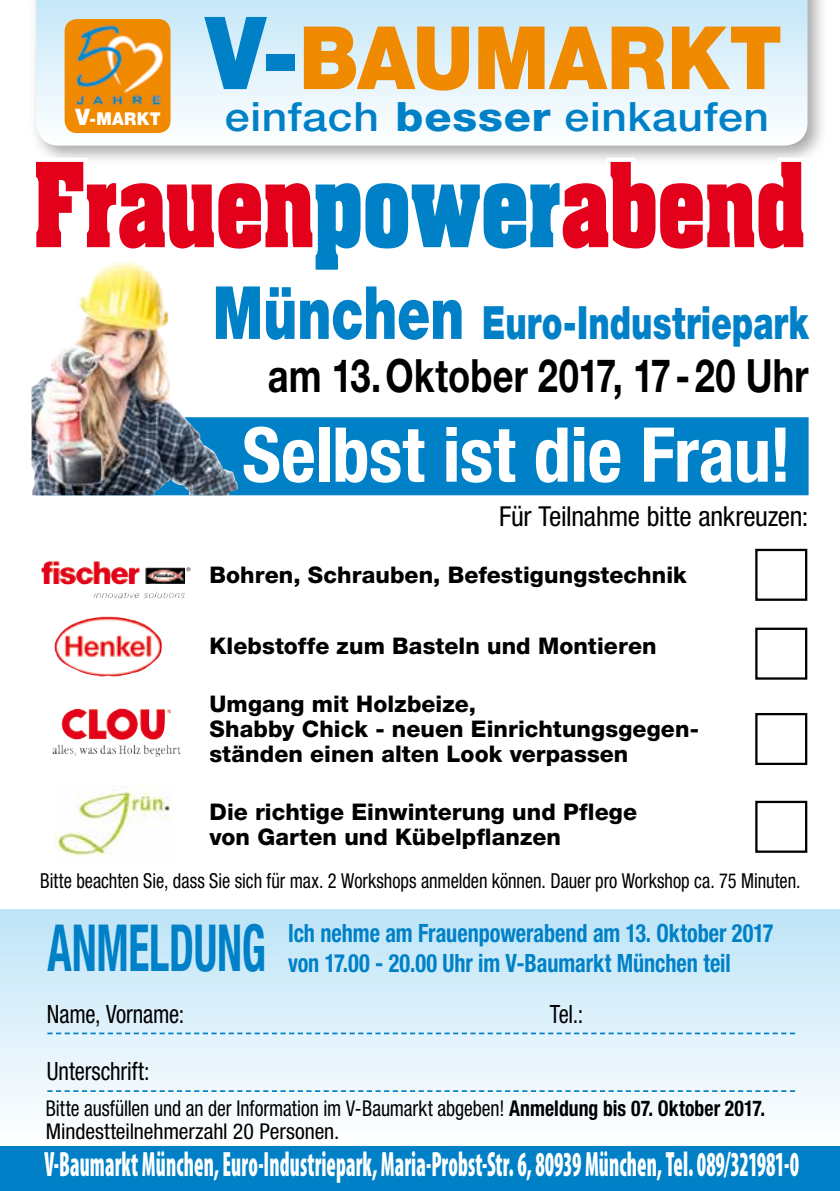
<style>
.page{position:relative;width:840px;height:1191px;background:#fff}
.page>*{position:absolute;margin:0;border:0;box-sizing:border-box;transform-origin:0 0}
.t1{font:700 99.4px "Aachen";color:#e2001a;scale:.76 1}
.t2{font:900 87.6px "Helvetica Neue LT";letter-spacing:.005em;color:#f08a00;scale:.91 1}
.t3{font:700 condensed 75.8px "Helvetica Neue LT";letter-spacing:-.01em;color:#fff}
.t4{font:700 condensed 65px "Helvetica Neue LT";letter-spacing:-.01em;color:#0081c7;scale:.67 1}
.t5{font:700 45.8px/52.8px "Helvetica Neue LT";letter-spacing:.005em;color:#000;text-align:right;scale:.79 1}
.t6{font:500 40.4px "Helvetica Neue LT";letter-spacing:.015em;color:#0081c7;scale:1.1 1}
.t7{font:900 condensed 35.4px "Myriad Pro";letter-spacing:.005em;color:#fff;scale:.6 1}
.t8{font:condensed 27.6px "Helvetica Neue LT";letter-spacing:-.01em;color:#000}
.t9{font:700 condensed 25.2px/29.8px "Helvetica Neue LT";color:#0081c7;scale:.88 1}
.t10{font:condensed 25.2px "Helvetica Neue LT";letter-spacing:-.01em;color:#000;scale:.9 1}
.t11{font:800 23px/25.2px "Helvetica Neue LT";letter-spacing:.005em;color:#000}
.t12{font:condensed 21.8px/23px "Helvetica Neue LT";color:#000;scale:.9 1}
.t13{font:condensed 20.6px "Helvetica Neue LT";color:#000;scale:.89 1}
.t14{font:900 17.6px "Helvetica Neue LT";letter-spacing:.025em;color:#fff;scale:.9 1}
.s1{font-size:101px;color:#0081c7}
.s2{font-weight:800}
.s3{color:#0081c7}
.s4{font-size:22.8px}
.s5{font-weight:900;font-size:73.4px;color:#0081c7}
.s6{font-weight:900;color:#0081c7}
.s7{font-weight:700}
</style>
<div class="page">
<div style="left:0;top:1146px;width:839px;height:45px;background:#0081c7"></div>
<div style="left:29px;top:0;width:799px;height:167px;background:#000;opacity:.35"></div>
<svg style="left:36px;top:0;width:771px;height:146px"></svg>
<div style="left:0;top:909px;width:839px;height:236px;background:linear-gradient(to bottom,#bee4f7,#fff)"></div>
<svg style="left:29px;top:153px;width:782px;height:125px"></svg>
<svg style="left:36px;top:417px;width:772px;height:78px;background:#197db4"></svg>
<div style="left:65px;top:19px;width:105px;height:114px;background:#f08a00;border-radius:12px"></div>
<img style="left:75px;top:25px;width:87px;height:81px">
<img style="left:51px;top:260px;width:81px;height:116px">
<div style="left:754px;top:549px;width:52px;height:52px;border:2px solid #000"></div>
<div style="left:754px;top:627px;width:52px;height:52px;border:2px solid #000"></div>
<div style="left:754px;top:713px;width:52px;height:52px;border:2px solid #000"></div>
<div style="left:754px;top:800px;width:52px;height:53px;border:2px solid #000"></div>
<svg style="left:47px;top:1032px;width:747px;height:2px"></svg>
<svg style="left:47px;top:1090px;width:747px;height:2px"></svg>
<img style="left:41px;top:561px;width:149px;height:24px">
<img style="left:58px;top:708px;width:114px;height:47px">
<img style="left:55px;top:616px;width:107px;height:61px">
<img style="left:55px;top:785px;width:115px;height:71px">
<h2 class="t2" style="left:206px;top:6px;width:634px"><span class="s1">V-</span>BAUMARKT</h2>
<h3 class="t6" style="left:225px;top:93px;width:496px">einfach <span class="s2">besser</span> einkaufen</h3>
<h1 class="t1" style="left:33px;top:133px;width:1016px">Frauen<span class="s3">power</span>abend</h1>
<p class="t14" style="left:76px;top:108px;width:96px"><span class="s4">V</span>-MARKT</p>
<h3 class="t5" style="left:213px;top:295px;width:755px"><span class="s5">München</span> <span class="s6">Euro-Industriepark </span>am 13.Oktober 2017, 17-20 Uhr</h3>
<h3 class="t3" style="left:242px;top:409px;width:550px">Selbst ist die Frau!</h3>
<p class="t8" style="left:499px;top:500px;width:311px">Für Teilnahme bitte ankreuzen:</p>
<p class="t11" style="left:209px;top:562px;width:478px">Bohren, Schrauben, Befestigungstechnik</p>
<p class="t11" style="left:209px;top:633px;width:448px">Klebstoffe zum Basteln und Montieren</p>
<p class="t11" style="left:209px;top:691px;width:491px">Umgang mit Holzbeize,<br>Shabby Chick - neuen Einrichtungsgegen&shy;ständen einen alten Look verpassen</p>
<p class="t11" style="left:209px;top:799px;width:429px">Die richtige Einwinterung und Pflege von Garten und Kübelpflanzen</p>
<p class="t13" style="left:40px;top:868px;width:855px">Bitte beachten Sie, dass Sie sich für max. 2 Workshops anmelden können. Dauer pro Workshop ca. 75 Minuten.</p>
<h3 class="t4" style="left:47px;top:908px;width:327px">ANMELDUNG</h3>
<p class="t9" style="left:288px;top:918px;width:553px">Ich nehme am Frauenpowerabend am 13. Oktober 2017 von 17.00 - 20.00 Uhr im V-Baumarkt München teil</p>
<p class="t10" style="left:47px;top:999px;width:154px">Name, Vorname:</p>
<p class="t10" style="left:549px;top:999px;width:39px">Tel.:</p>
<p class="t10" style="left:47px;top:1056px;width:116px">Unterschrift:</p>
<p class="t12" style="left:46px;top:1096px;width:800px">Bitte ausfüllen und an der Information im V-Baumarkt abgeben! <span class="s7">Anmeldung bis 07. Oktober 2017.<br></span>Mindestteilnehmerzahl 20 Personen.</p>
<h3 class="t7" style="left:44px;top:1144px;width:1258px">V-Baumarkt München, Euro-Industriepark, Maria-Probst-Str. 6, 80939 München, Tel. 089/321981-0</h3>
</div>
